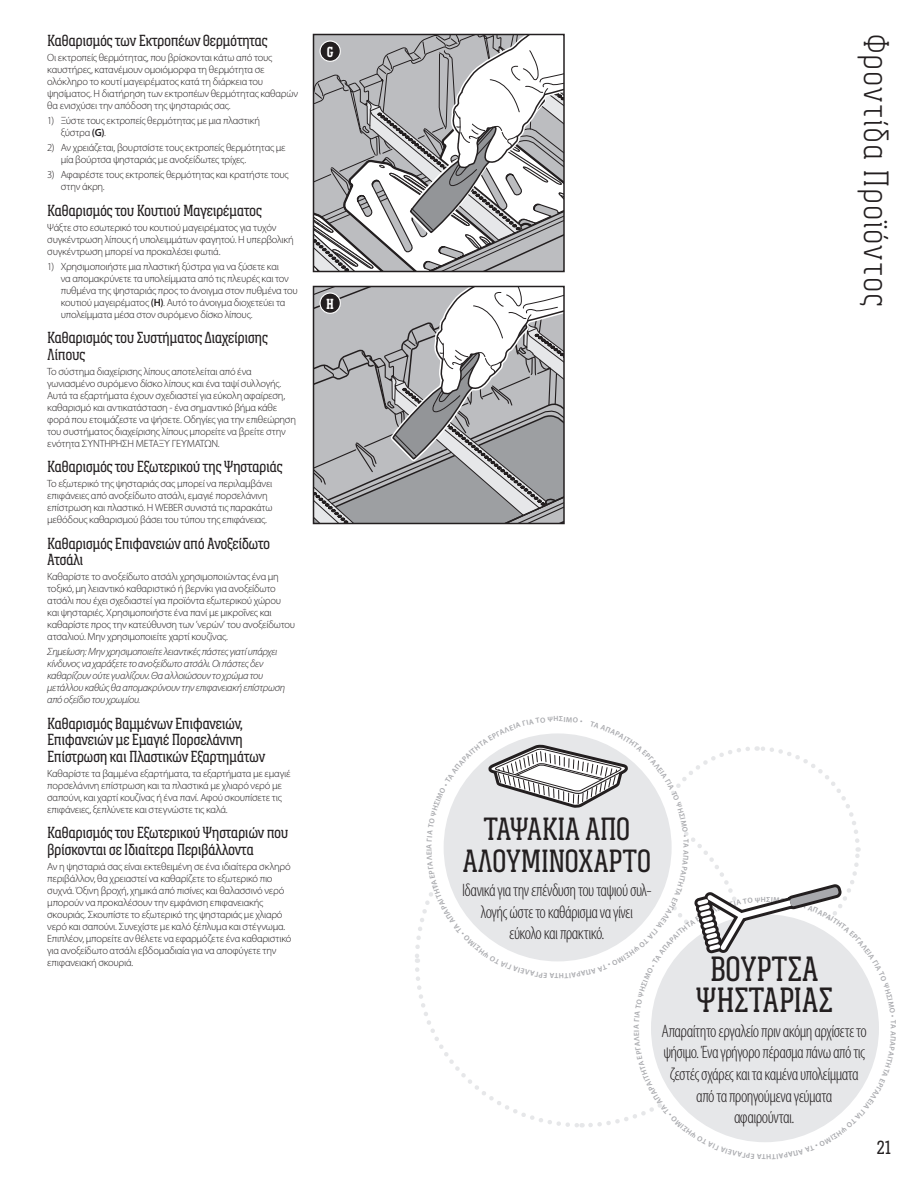
<style>
.page{position:relative;width:918px;height:1188px;background:#fff}
.page>*{position:absolute;margin:0;border:0;box-sizing:border-box;transform-origin:0 0}
.t1{font:300 36px "Weber Serif";letter-spacing:.02em;color:#231f20}
.t2{font:36px/31.5px "Weber Serif";letter-spacing:-.02em;color:#231f20;text-align:center}
.t3{font:33px/31.5px "Weber Serif";letter-spacing:-.02em;color:#231f20;text-align:center}
.t4{font:19.5px "Weber Serif";color:#231f20}
.t5{font:300 condensed 18px/21.6px "Myriad Pro";letter-spacing:-.03em;color:#231f20;text-align:center}
.t6{font:16.5px/16.5px "Weber Serif";letter-spacing:-.03em;color:#231f20}
.t7{font:700 15px "Weber Serif";color:#fff}
.t8{font:300 10.5px/12px "Myriad Pro";letter-spacing:-.02em;color:#231f20}
.t9{font:italic 300 10.5px/12px "Myriad Pro";letter-spacing:-.025em;color:#231f20}
.s1{font-weight:600}
</style>
<div class="page">
<svg style="left:316px;top:37px;width:246px;height:232px"></svg>
<div style="left:313px;top:34px;width:252px;height:238px;border:2px solid #231f20"></div>
<div style="left:320px;top:41px;width:20px;height:20px;background:#231f20;border-radius:50%"></div>
<div style="left:320px;top:40px;width:21px;height:22px;border:1px solid #fff;border-radius:50%"></div>
<svg style="left:316px;top:289px;width:246px;height:232px;background:#b1b1b4"></svg>
<div style="left:313px;top:286px;width:252px;height:238px;border:2px solid #231f20"></div>
<div style="left:320px;top:293px;width:20px;height:20px;background:#231f20;border-radius:50%"></div>
<div style="left:320px;top:292px;width:21px;height:22px;border:1px solid #fff;border-radius:50%"></div>
<svg style="left:415px;top:733px;width:464px;height:409px"></svg>
<h3 class="t6" style="left:47px;top:32px;width:222px">Καθαρισμός των Εκτροπέων Θερμότητας</h3>
<p class="t8" style="left:47px;top:52px;width:252px">Οι εκτροπείς θερμότητας, που βρίσκονται κάτω από τους καυστήρες, κατανέμουν ομοιόμορφα τη θερμότητα σε ολόκληρο το κουτί μαγειρέματος κατά τη διάρκεια του ψησίματος. Η διατήρηση των εκτροπέων θερμότητας καθαρών θα ενισχύσει την απόδοση της ψησταριάς σας.</p>
<p class="t8" style="left:61px;top:115px;width:201px;text-indent:-14px">1) Ξύστε τους εκτροπείς θερμότητας με μια πλαστική ξύστρα <span class="s1">(G)</span>.</p>
<p class="t8" style="left:61px;top:142px;width:226px;text-indent:-14px">2) Αν χρειάζεται, βουρτσίστε τους εκτροπείς θερμότητας με μία βούρτσα ψησταριάς με ανοξείδωτες τρίχες.</p>
<p class="t8" style="left:61px;top:169px;width:229px;text-indent:-14px">3) Αφαιρέστε τους εκτροπείς θερμότητας και κρατήστε τους στην άκρη.</p>
<h3 class="t6" style="left:47px;top:202px;width:216px">Καθαρισμός του Κουτιού Μαγειρέματος</h3>
<p class="t8" style="left:47px;top:221px;width:248px">Ψάξτε στο εσωτερικό του κουτιού μαγειρέματος για τυχόν συγκέντρωση λίπους ή υπολειμμάτων φαγητού. Η υπερβολική συγκέντρωση μπορεί να προκαλέσει φωτιά.</p>
<p class="t8" style="left:61px;top:260px;width:239px;text-indent:-14px">1) Χρησιμοποιήστε μια πλαστική ξύστρα για να ξύσετε και<br>να απομακρύνετε τα υπολείμματα από τις πλευρές και τον πυθμένα της ψησταριάς προς το άνοιγμα στον πυθμένα του κουτιού μαγειρέματος <span class="s1">(H)</span>. Αυτό το άνοιγμα διοχετεύει τα υπολείμματα μέσα στον συρόμενο δίσκο λίπους.</p>
<h3 class="t6" style="left:47px;top:329px;width:222px">Καθαρισμός του Συστήματος Διαχείρισης<br>Λίπους</h3>
<p class="t8" style="left:47px;top:365px;width:250px">Το σύστημα διαχείρισης λίπους αποτελείται από ένα γωνιασμένο συρόμενο δίσκο λίπους και ένα ταψί συλλογής.<br>Αυτά τα εξαρτήματα έχουν σχεδιαστεί για εύκολη αφαίρεση, καθαρισμό και αντικατάσταση - ένα σημαντικό βήμα κάθε φορά που ετοιμάζεστε να ψήσετε. Οδηγίες για την επιθεώρηση του συστήματος διαχείρισης λίπους μπορείτε να βρείτε στην ενότητα ΣΥΝΤΗΡΗΣΗ ΜΕΤΑΞΥ ΓΕΥΜΑΤΩΝ.</p>
<h3 class="t6" style="left:47px;top:458px;width:237px">Καθαρισμός του Εξωτερικού της Ψησταριάς</h3>
<p class="t8" style="left:47px;top:478px;width:227px">Το εξωτερικό της ψησταριάς σας μπορεί να περιλαμβάνει επιφάνειες από ανοξείδωτο ατσάλι, εμαγιέ πορσελάνινη επίστρωση και πλαστικό. Η WEBER συνιστά τις παρακάτω μεθόδους καθαρισμού βάσει του τύπου της επιφάνειας.</p>
<h3 class="t6" style="left:47px;top:535px;width:225px">Καθαρισμός Επιφανειών από Ανοξείδωτο<br>Ατσάλι</h3>
<p class="t8" style="left:47px;top:571px;width:249px">Καθαρίστε το ανοξείδωτο ατσάλι χρησιμοποιώντας ένα μη τοξικό, μη λειαντικό καθαριστικό ή βερνίκι για ανοξείδωτο ατσάλι που έχει σχεδιαστεί για προϊόντα εξωτερικού χώρου και ψησταριές. Χρησιμοποιήστε ένα πανί με μικροΐνες και καθαρίστε προς την κατεύθυνση των ’νερών’ του ανοξείδωτου ατσαλιού. Μην χρησιμοποιείτε χαρτί κουζίνας.</p>
<p class="t9" style="left:47px;top:646px;width:239px">Σημείωση: Μην χρησιμοποιείτε λειαντικές πάστες γιατί υπάρχει κίνδυνος να χαράξετε το ανοξείδωτο ατσάλι. Οι πάστες δεν καθαρίζουν ούτε γυαλίζουν. Θα αλλοιώσουν το χρώμα του μετάλλου καθώς θα απομακρύνουν την επιφανειακή επίστρωση από οξείδιο του χρωμίου.</p>
<h3 class="t6" style="left:47px;top:715px;width:220px">Καθαρισμός Βαμμένων Επιφανειών,<br>Επιφανειών με Εμαγιέ Πορσελάνινη<br>Επίστρωση και Πλαστικών Εξαρτημάτων</h3>
<p class="t8" style="left:47px;top:767px;width:245px">Καθαρίστε τα βαμμένα εξαρτήματα, τα εξαρτήματα με εμαγιέ πορσελάνινη επίστρωση και τα πλαστικά με χλιαρό νερό με σαπούνι, και χαρτί κουζίνας ή ένα πανί. Αφού σκουπίσετε τις επιφάνειες, ξεπλύνετε και στεγνώστε τις καλά.</p>
<h3 class="t6" style="left:47px;top:824px;width:243px">Καθαρισμός του Εξωτερικού Ψησταριών που βρίσκονται σε Ιδιαίτερα Περιβάλλοντα</h3>
<p class="t8" style="left:47px;top:860px;width:246px">Αν η ψησταριά σας είναι εκτεθειμένη σε ένα ιδιαίτερα σκληρό περιβάλλον, θα χρειαστεί να καθαρίζετε το εξωτερικό πιο συχνά. Όξινη βροχή, χημικά από πισίνες και θαλασσινό νερό μπορούν να προκαλέσουν την εμφάνιση επιφανειακής σκουριάς. Σκουπίστε το εξωτερικό της ψησταριάς με χλιαρό νερό και σαπούνι. Συνεχίστε με καλό ξέπλυμα και στέγνωμα.<br>Επιπλέον, μπορείτε αν θέλετε να εφαρμόζετε ένα καθαριστικό για ανοξείδωτο ατσάλι εβδομαδιαία για να αποφύγετε την επιφανειακή σκουριά.</p>
<h3 class="t7" style="left:327px;top:43px;width:8px">G</h3>
<h3 class="t7" style="left:326px;top:295px;width:9px">H</h3>
<h1 class="t1" style="left:896px;top:34px;width:274px;rotate:90deg">Φροντίδα Προϊόντος</h1>
<h2 class="t3" style="left:462px;top:813px;width:191px">ΤΑΨΑΚΙΑ ΑΠΟ<br>ΑΛΟΥΜΙΝΟΧΑΡΤΟ</h2>
<h3 class="t5" style="left:462px;top:879px;width:191px">Ιδανικά για την επένδυση του ταψιού συλ&shy;λογής ώστε το καθάρισμα να γίνει<br>εύκολο και πρακτικό.</h3>
<h1 class="t2" style="left:696px;top:953px;width:139px">ΒΟΥΡΤΣΑ<br>ΨΗΣΤΑΡΙΑΣ</h1>
<h3 class="t5" style="left:662px;top:1020px;width:207px">Απαραίτητο εργαλείο πριν ακόμη αρχίσετε το ψήσιμο. Ένα γρήγορο πέρασμα πάνω από τις ζεστές σχάρες και τα καμένα υπολείμματα από τα προηγούμενα γεύματα<br>αφαιρούνται.</h3>
<h3 class="t4" style="left:877px;top:1137px;width:16px">21</h3>
</div>
